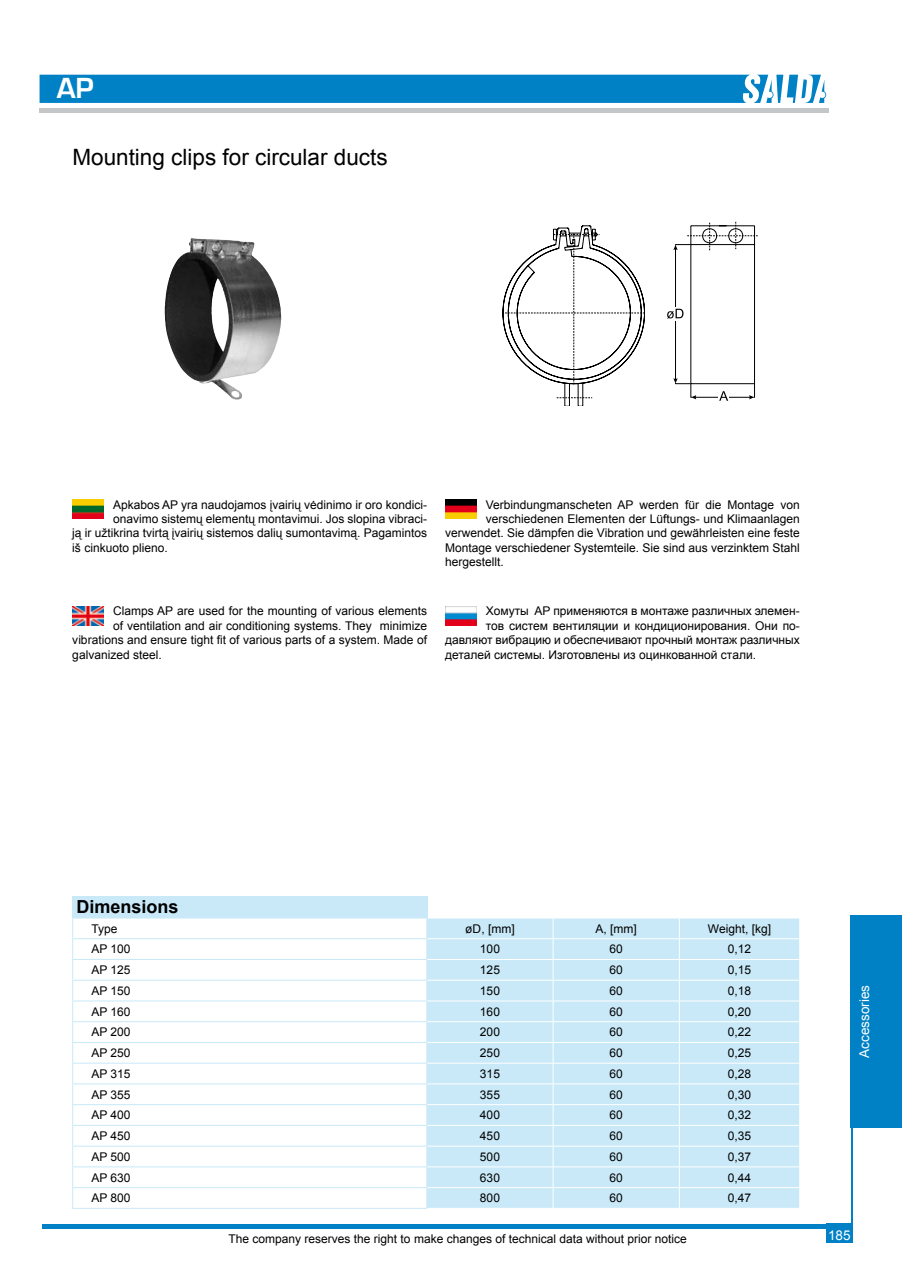
<style>
.page{position:relative;width:902px;height:1280px;background:#fff}
.page>*{position:absolute;margin:0;border:0;box-sizing:border-box;transform-origin:0 0}
.t1{font:700 30px "Eurostile";color:#fff}
.t2{font:22.5px "Arial";color:#000}
.t3{font:700 18px "Arial";color:#000}
.t4{font:13.5px "Arial";color:#fff}
.t5{font:12px "Arial";color:#000}
</style>
<div class="page">
<div style="left:850px;top:915px;width:51px;height:213px;background:#0081c6"></div>
<hr style="left:850px;top:1127px;width:2px;height:116px;background:#0081c6">
<hr style="left:43px;top:1224px;width:809px;height:4px;background:#0081c6">
<div style="left:826px;top:1224px;width:26px;height:19px;background:#0081c6"></div>
<hr style="left:40px;top:108px;width:788px;height:4px;background:#c5c6c8">
<svg style="left:40px;top:74px;width:787px;height:29px;background:#168ccb"></svg>
<svg style="left:502px;top:222px;width:255px;height:184px"></svg>
<img style="left:195px;top:238px;width:86px;height:100px">
<div style="left:427px;top:919px;width:372px;height:289px;background:#c9e9f8"></div>
<hr style="left:72px;top:918px;width:355px;height:1px;background:#c9e9f8">
<hr style="left:72px;top:938px;width:355px;height:1px;background:#c9e9f8">
<hr style="left:72px;top:959px;width:355px;height:1px;background:#c9e9f8">
<hr style="left:72px;top:980px;width:355px;height:1px;background:#c9e9f8">
<hr style="left:72px;top:1000px;width:355px;height:1px;background:#c9e9f8">
<hr style="left:72px;top:1021px;width:355px;height:1px;background:#c9e9f8">
<hr style="left:72px;top:1042px;width:355px;height:1px;background:#c9e9f8">
<hr style="left:72px;top:1063px;width:355px;height:1px;background:#c9e9f8">
<hr style="left:72px;top:1083px;width:355px;height:1px;background:#c9e9f8">
<hr style="left:72px;top:1104px;width:355px;height:1px;background:#c9e9f8">
<hr style="left:72px;top:1125px;width:355px;height:1px;background:#c9e9f8">
<hr style="left:72px;top:1146px;width:355px;height:1px;background:#c9e9f8">
<hr style="left:72px;top:1166px;width:355px;height:1px;background:#c9e9f8">
<hr style="left:72px;top:1187px;width:355px;height:1px;background:#c9e9f8">
<svg style="left:72px;top:918px;width:1px;height:290px"></svg>
<svg style="left:426px;top:918px;width:1px;height:290px"></svg>
<hr style="left:72px;top:1208px;width:355px;height:1px;background:#c9e9f8">
<hr style="left:427px;top:938px;width:126px;height:1px;background:#fff">
<hr style="left:553px;top:938px;width:126px;height:1px;background:#fff">
<hr style="left:679px;top:938px;width:121px;height:1px;background:#fff">
<hr style="left:427px;top:959px;width:126px;height:1px;background:#fff">
<hr style="left:553px;top:959px;width:126px;height:1px;background:#fff">
<hr style="left:679px;top:959px;width:121px;height:1px;background:#fff">
<hr style="left:427px;top:980px;width:126px;height:1px;background:#fff">
<hr style="left:553px;top:980px;width:126px;height:1px;background:#fff">
<hr style="left:679px;top:980px;width:121px;height:1px;background:#fff">
<hr style="left:427px;top:1000px;width:126px;height:1px;background:#fff">
<hr style="left:553px;top:1000px;width:126px;height:1px;background:#fff">
<hr style="left:679px;top:1000px;width:121px;height:1px;background:#fff">
<hr style="left:427px;top:1021px;width:126px;height:1px;background:#fff">
<hr style="left:553px;top:1021px;width:126px;height:1px;background:#fff">
<hr style="left:679px;top:1021px;width:121px;height:1px;background:#fff">
<hr style="left:427px;top:1042px;width:126px;height:1px;background:#fff">
<hr style="left:553px;top:1042px;width:126px;height:1px;background:#fff">
<hr style="left:679px;top:1042px;width:121px;height:1px;background:#fff">
<hr style="left:427px;top:1063px;width:126px;height:1px;background:#fff">
<hr style="left:553px;top:1063px;width:126px;height:1px;background:#fff">
<hr style="left:679px;top:1063px;width:121px;height:1px;background:#fff">
<hr style="left:427px;top:1083px;width:126px;height:1px;background:#fff">
<hr style="left:553px;top:1083px;width:126px;height:1px;background:#fff">
<hr style="left:679px;top:1083px;width:121px;height:1px;background:#fff">
<hr style="left:427px;top:1104px;width:126px;height:1px;background:#fff">
<hr style="left:553px;top:1104px;width:126px;height:1px;background:#fff">
<hr style="left:679px;top:1104px;width:121px;height:1px;background:#fff">
<hr style="left:427px;top:1125px;width:126px;height:1px;background:#fff">
<hr style="left:553px;top:1125px;width:126px;height:1px;background:#fff">
<hr style="left:679px;top:1125px;width:121px;height:1px;background:#fff">
<hr style="left:427px;top:1146px;width:126px;height:1px;background:#fff">
<hr style="left:553px;top:1146px;width:126px;height:1px;background:#fff">
<hr style="left:679px;top:1146px;width:121px;height:1px;background:#fff">
<hr style="left:427px;top:1166px;width:126px;height:1px;background:#fff">
<hr style="left:553px;top:1166px;width:126px;height:1px;background:#fff">
<hr style="left:679px;top:1166px;width:121px;height:1px;background:#fff">
<hr style="left:427px;top:1187px;width:126px;height:1px;background:#fff">
<hr style="left:553px;top:1187px;width:126px;height:1px;background:#fff">
<svg style="left:552px;top:918px;width:1px;height:290px"></svg>
<hr style="left:679px;top:1187px;width:121px;height:1px;background:#fff">
<svg style="left:679px;top:918px;width:1px;height:290px"></svg>
<div style="left:72px;top:897px;width:355px;height:21px;background:#c9e9f8"></div>
<img style="left:445px;top:500px;width:31px;height:19px">
<img style="left:445px;top:606px;width:31px;height:20px">
<img style="left:72px;top:606px;width:32px;height:19px">
<img style="left:72px;top:500px;width:32px;height:19px">
<h1 class="t1" style="left:57px;top:72px;width:39px">AP</h1>
<h2 class="t2" style="left:72px;top:142px;width:317px">Mounting clips for circular ducts</h2>
<p class="t5" style="left:113px;top:497px;width:315px">Apkabos AP yra naudojamos įvairių vėdinimo ir oro kondici-</p>
<p class="t5" style="left:113px;top:511px;width:315px">onavimo sistemų elementų montavimui. Jos slopina vibraci-</p>
<p class="t5" style="left:72px;top:525px;width:356px">ją ir užtikrina tvirtą įvairių sistemos dalių sumontavimą. Pagamintos</p>
<p class="t5" style="left:72px;top:540px;width:97px">iš cinkuoto plieno.</p>
<p class="t5" style="left:113px;top:603px;width:315px">Clamps AP are used for the mounting of various elements</p>
<p class="t5" style="left:113px;top:618px;width:315px">of ventilation and air conditioning systems. They minimize</p>
<p class="t5" style="left:72px;top:632px;width:356px">vibrations and ensure tight fit of various parts of a system. Made of</p>
<p class="t5" style="left:72px;top:646px;width:91px">galvanized steel.</p>
<p class="t5" style="left:486px;top:497px;width:315px">Verbindungmanscheten AP werden für die Montage von</p>
<p class="t5" style="left:486px;top:511px;width:315px">verschiedenen Elementen der Lüftungs- und Klimaanlagen</p>
<p class="t5" style="left:445px;top:525px;width:356px">verwendet. Sie dämpfen die Vibration und gewährleisten eine feste</p>
<p class="t5" style="left:445px;top:540px;width:356px">Montage verschiedener Systemteile. Sie sind aus verzinktem Stahl</p>
<p class="t5" style="left:445px;top:554px;width:60px">hergestellt.</p>
<p class="t5" style="left:486px;top:603px;width:315px">Хомуты AP применяются в монтаже различных элемен-</p>
<p class="t5" style="left:486px;top:618px;width:315px">тов систем вентиляции и кондиционирования. Они по-</p>
<p class="t5" style="left:445px;top:632px;width:356px">давляют вибрацию и обеспечивают прочный монтаж различных</p>
<p class="t5" style="left:445px;top:646px;width:312px">деталей системы. Изготовлены из оцинкованной стали.</p>
<h3 class="t3" style="left:77px;top:894px;width:104px">Dimensions</h3>
<p class="t5" style="left:91px;top:921px;width:28px">Type</p>
<p class="t5" style="left:465px;top:921px;width:51px">øD, [mm]</p>
<p class="t5" style="left:595px;top:921px;width:43px">A, [mm]</p>
<p class="t5" style="left:707px;top:921px;width:65px">Weight, [kg]</p>
<p class="t5" style="left:91px;top:941px;width:41px">AP 100</p>
<p class="t5" style="left:480px;top:941px;width:22px">100</p>
<p class="t5" style="left:609px;top:941px;width:15px">60</p>
<p class="t5" style="left:727px;top:941px;width:25px">0,12</p>
<p class="t5" style="left:91px;top:962px;width:41px">AP 125</p>
<p class="t5" style="left:480px;top:962px;width:22px">125</p>
<p class="t5" style="left:609px;top:962px;width:15px">60</p>
<p class="t5" style="left:727px;top:962px;width:25px">0,15</p>
<p class="t5" style="left:91px;top:983px;width:41px">AP 150</p>
<p class="t5" style="left:480px;top:983px;width:22px">150</p>
<p class="t5" style="left:609px;top:983px;width:15px">60</p>
<p class="t5" style="left:727px;top:983px;width:25px">0,18</p>
<p class="t5" style="left:91px;top:1004px;width:41px">AP 160</p>
<p class="t5" style="left:480px;top:1004px;width:22px">160</p>
<p class="t5" style="left:609px;top:1004px;width:15px">60</p>
<p class="t5" style="left:727px;top:1004px;width:25px">0,20</p>
<p class="t5" style="left:91px;top:1024px;width:41px">AP 200</p>
<p class="t5" style="left:480px;top:1024px;width:22px">200</p>
<p class="t5" style="left:609px;top:1024px;width:15px">60</p>
<p class="t5" style="left:727px;top:1024px;width:25px">0,22</p>
<p class="t5" style="left:91px;top:1045px;width:41px">AP 250</p>
<p class="t5" style="left:480px;top:1045px;width:22px">250</p>
<p class="t5" style="left:609px;top:1045px;width:15px">60</p>
<p class="t5" style="left:727px;top:1045px;width:25px">0,25</p>
<p class="t5" style="left:91px;top:1066px;width:41px">AP 315</p>
<p class="t5" style="left:480px;top:1066px;width:22px">315</p>
<p class="t5" style="left:609px;top:1066px;width:15px">60</p>
<p class="t5" style="left:727px;top:1066px;width:25px">0,28</p>
<p class="t5" style="left:91px;top:1086px;width:41px">AP 355</p>
<p class="t5" style="left:480px;top:1086px;width:22px">355</p>
<p class="t5" style="left:609px;top:1086px;width:15px">60</p>
<p class="t5" style="left:727px;top:1086px;width:25px">0,30</p>
<p class="t5" style="left:91px;top:1107px;width:41px">AP 400</p>
<p class="t5" style="left:480px;top:1107px;width:22px">400</p>
<p class="t5" style="left:609px;top:1107px;width:15px">60</p>
<p class="t5" style="left:727px;top:1107px;width:25px">0,32</p>
<p class="t5" style="left:91px;top:1128px;width:41px">AP 450</p>
<p class="t5" style="left:480px;top:1128px;width:22px">450</p>
<p class="t5" style="left:609px;top:1128px;width:15px">60</p>
<p class="t5" style="left:727px;top:1128px;width:25px">0,35</p>
<p class="t5" style="left:91px;top:1149px;width:41px">AP 500</p>
<p class="t5" style="left:480px;top:1149px;width:22px">500</p>
<p class="t5" style="left:609px;top:1149px;width:15px">60</p>
<p class="t5" style="left:727px;top:1149px;width:25px">0,37</p>
<p class="t5" style="left:91px;top:1169px;width:41px">AP 630</p>
<p class="t5" style="left:480px;top:1169px;width:22px">630</p>
<p class="t5" style="left:609px;top:1169px;width:15px">60</p>
<p class="t5" style="left:727px;top:1169px;width:25px">0,44</p>
<p class="t5" style="left:91px;top:1190px;width:41px">AP 800</p>
<p class="t5" style="left:480px;top:1190px;width:22px">800</p>
<p class="t5" style="left:609px;top:1190px;width:15px">60</p>
<p class="t5" style="left:727px;top:1190px;width:25px">0,47</p>
<p class="t4" style="left:855px;top:1058px;width:74px;rotate:-90deg">Accessories</p>
<p class="t5" style="left:228px;top:1231px;width:460px">The company reserves the right to make changes of technical data without prior notice</p>
<p class="t4" style="left:828px;top:1226px;width:24px">185</p>
</div>
